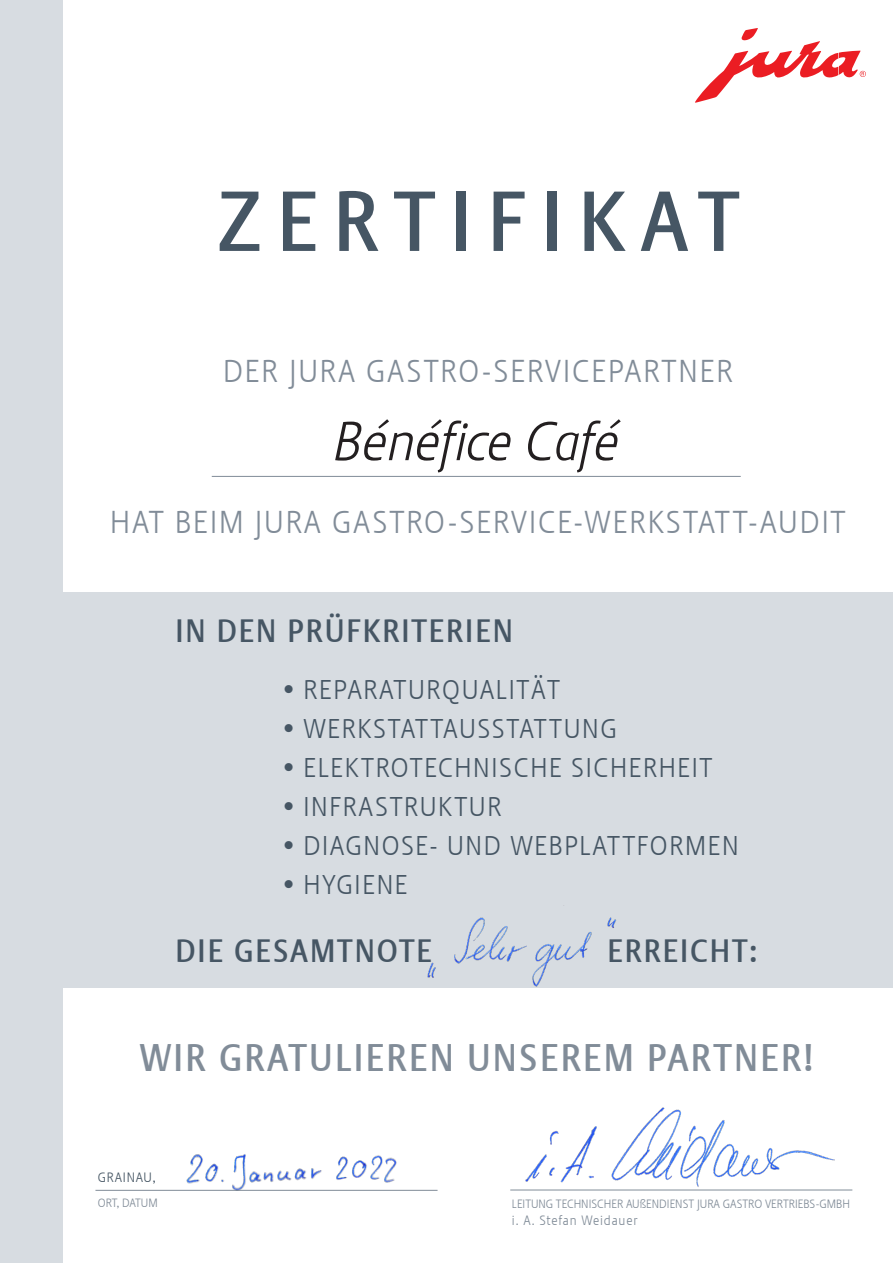
<style>
.page{position:relative;width:893px;height:1263px;background:#fff}
.page>*{position:absolute;margin:0;border:0;box-sizing:border-box;transform-origin:0 0}
.t1{font:84px "Stalemate LF";letter-spacing:.18em;color:#465664}
.t2{font:italic 54px "Stalemate LF Light";letter-spacing:-.005em;color:#231f20}
.t3{font:37.5px "Stalemate LF";letter-spacing:.06em;color:#818c98}
.t4{font:31.5px "Stalemate LF Light";letter-spacing:.06em;color:#818c98}
.t5{font:31.5px "Stalemate LF";letter-spacing:.06em;color:#465664}
.t6{font:27px "Stalemate LF Light";letter-spacing:.06em;color:#465664}
.t7{font:13.5px "Stalemate LF Light";letter-spacing:.06em;color:#818c98}
.t8{font:13.5px "Stalemate LF Light";letter-spacing:.06em;color:#465664}
.t9{font:12px "Stalemate LF Light";color:#818c98}
.s1{font-family:"Stalemate LF"}
</style>
<div class="page">
<div style="left:0;top:592px;width:893px;height:396px;background:#d7dce1"></div>
<div style="left:0;top:0;width:62px;height:1263px;background:#d7dce1"></div>
<svg style="left:695px;top:28px;width:171px;height:75px"></svg>
<hr style="left:95px;top:1190px;width:343px;height:1px;background:#818c98">
<hr style="left:212px;top:476px;width:529px;height:1px;background:#818c98">
<img style="left:427px;top:917px;width:190px;height:70px">
<img style="left:510px;top:1107px;width:343px;height:84px">
<img style="left:180px;top:1154px;width:222px;height:37px">
<h1 class="t1" style="left:217px;top:171px;width:524px">ZERTIFIKAT</h1>
<p class="t4" style="left:223px;top:352px;width:511px">DER JURA GASTRO-SERVICEPARTNER</p>
<p class="t2" style="left:335px;top:409px;width:287px">Bénéfice Café</p>
<p class="t4" style="left:110px;top:504px;width:737px">HAT BEIM JURA GASTRO-SERVICE-WERKSTATT-AUDIT</p>
<p class="t5" style="left:175px;top:612px;width:339px">IN DEN PRÜFKRITERIEN</p>
<p class="t6" style="left:283px;top:674px;width:278px"><span class="s1">•</span> REPARATURQUALITÄT</p>
<p class="t6" style="left:283px;top:713px;width:335px"><span class="s1">•</span> WERKSTATTAUSSTATTUNG</p>
<p class="t6" style="left:283px;top:752px;width:431px"><span class="s1">•</span> ELEKTROTECHNISCHE SICHERHEIT</p>
<p class="t6" style="left:283px;top:791px;width:219px"><span class="s1">•</span> INFRASTRUKTUR</p>
<p class="t6" style="left:283px;top:830px;width:457px"><span class="s1">•</span> DIAGNOSE- UND WEBPLATTFORMEN</p>
<p class="t6" style="left:283px;top:869px;width:126px"><span class="s1">•</span> HYGIENE</p>
<p class="t5" style="left:175px;top:932px;width:258px">DIE GESAMTNOTE</p>
<p class="t5" style="left:607px;top:932px;width:151px">ERREICHT:</p>
<h3 class="t3" style="left:140px;top:1035px;width:675px">WIR GRATULIEREN UNSEREM PARTNER!</h3>
<p class="t8" style="left:98px;top:1170px;width:59px">GRAINAU,</p>
<p class="t9" style="left:98px;top:1196px;width:62px">ORT, DATUM</p>
<p class="t9" style="left:512px;top:1197px;width:340px">LEITUNG TECHNISCHER AUßENDIENST JURA GASTRO VERTRIEBS-GMBH</p>
<p class="t7" style="left:512px;top:1212px;width:127px">i. A. Stefan Weidauer</p>
</div>
